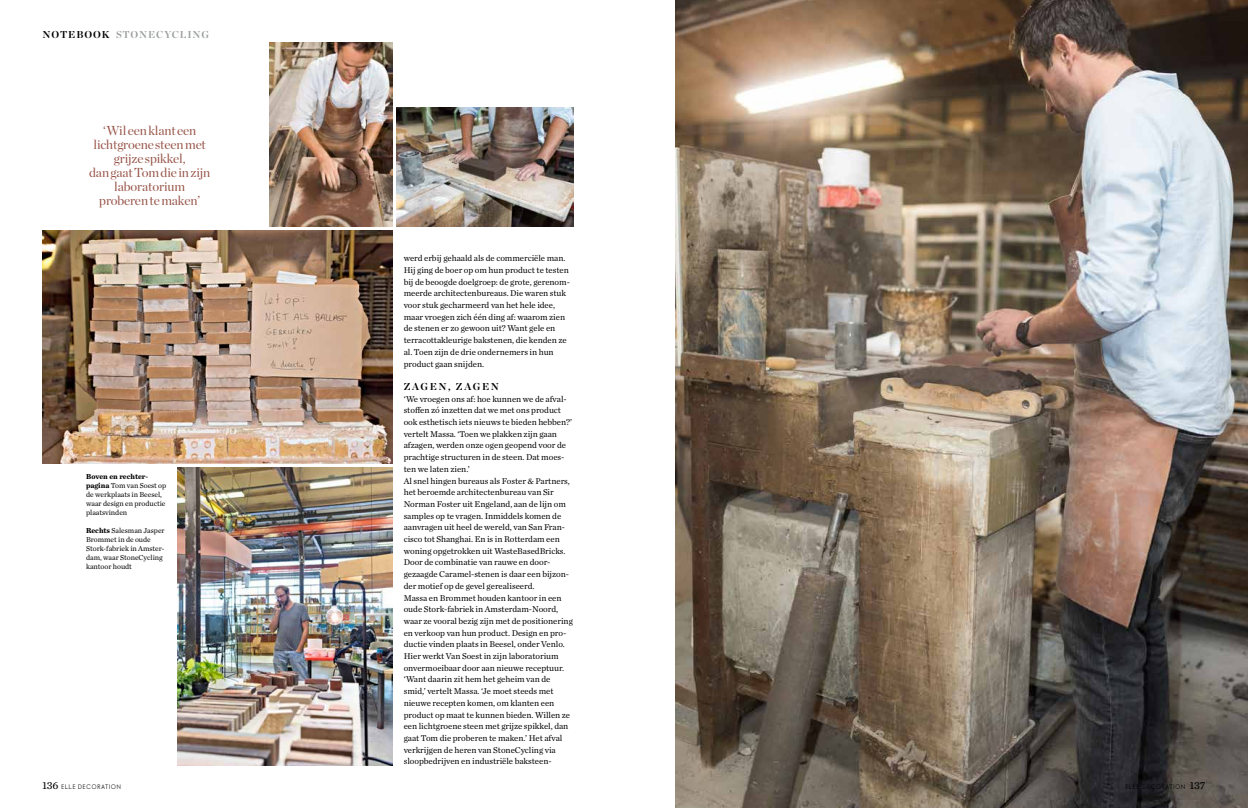
<style>
.page{position:relative;width:1248px;height:808px;background:#fff}
.page>*{position:absolute;margin:0;border:0;box-sizing:border-box;transform-origin:0 0}
.t1{font:13px/14px "Chronicle Display";letter-spacing:-.01em;color:#975347;text-align:center}
.t2{font:700 10px "Chronicle Display";letter-spacing:.09em;color:#9c9e9f}
.t3{font:700 10px "Chronicle Display";letter-spacing:.16em;color:#000}
.t4{font:8.8px/11.7px "Chronicle Text G1";letter-spacing:-.005em;color:#000}
.t5{font:7.5px/9px "Chronicle Text G1";letter-spacing:-.005em;color:#000}
.t6{font:500 6px "Elle Nova C";letter-spacing:.15em;color:#000}
.s1{color:#000}
.s2{font-weight:700}
.s3{font-family:"Chronicle Text G2";font-weight:400;font-size:11px}
</style>
<div class="page">
<img style="left:675px;top:0;width:572px;height:808px">
<img style="left:396px;top:107px;width:178px;height:119px">
<img style="left:178px;top:468px;width:214px;height:297px">
<img style="left:269px;top:43px;width:123px;height:183px">
<img style="left:43px;top:230px;width:349px;height:234px">
<p class="t2" style="left:43px;top:26px;width:168px"><span class="s1">NOTEBOOK</span> STONECYCLING</p>
<h1 class="t1" style="left:89px;top:123px;width:123px">‘Wil een klant een lichtgroene steen met grijze spikkel,<br>dan gaat Tom die in zijn laboratorium proberen te maken’</h1>
<p class="t5" style="left:86px;top:472px;width:82px"><span class="s2">Boven en rechter&shy;pagina</span> Tom van Soest op de werkplaats in Beesel, waar design en productie plaatsvinden</p>
<p class="t5" style="left:86px;top:526px;width:80px"><span class="s2">Rechts</span> Salesman Jasper<br>Brommet in de oude<br>Stork-fabriek in Amster&shy;dam, waar StoneCycling kantoor houdt</p>
<p class="t4" style="left:403px;top:252px;width:168px">werd erbij gehaald als de commerciële man.<br>Hij ging de boer op om hun product te testen bij de beoogde doelgroep: de grote, gerenom&shy;meerde architectenbureaus. Die waren stuk voor stuk gecharmeerd van het hele idee, maar vroegen zich één ding af: waarom zien de stenen er zo gewoon uit? Want gele en terracottakleurige bakstenen, die kenden ze al. Toen zijn de drie ondernemers in hun product gaan snijden.</p>
<p class="t3" style="left:403px;top:378px;width:97px">ZAGEN, ZAGEN</p>
<p class="t4" style="left:403px;top:392px;width:171px">‘We vroegen ons af: hoe kunnen we de afval&shy;stoffen zó inzetten dat we met ons product ook esthetisch iets nieuws te bieden hebben?’ vertelt Massa. ‘Toen we plakken zijn gaan afzagen, werden onze ogen geopend voor de prachtige structuren in de steen. Dat moes&shy;ten we laten zien.’<br>Al snel hingen bureaus als Foster &amp; Partners, het beroemde architectenbureau van Sir Norman Foster uit Engeland, aan de lijn om samples op te vragen. Inmiddels komen de aanvragen uit heel de wereld, van San Fran&shy;cisco tot Shanghai. En is in Rotterdam een woning opgetrokken uit WasteBasedBricks.<br>Door de combinatie van rauwe en door&shy;gezaagde Caramel-stenen is daar een bijzon&shy;der motief op de gevel gerealiseerd.<br>Massa en Brommet houden kantoor in een oude Stork-fabriek in Amsterdam-Noord, waar ze vooral bezig zijn met de positionering en verkoop van hun product. Design en pro&shy;ductie vinden plaats in Beesel, onder Venlo.<br>Hier werkt Van Soest in zijn laboratorium onvermoeibaar door aan nieuwe receptuur. ‘Want daarin zit hem het geheim van de smid,’ vertelt Massa. ‘Je moet steeds met nieuwe recepten komen, om klanten een product op maat te kunnen bieden. Willen ze een lichtgroene steen met grijze spikkel, dan gaat Tom die proberen te maken.’ Het afval verkrijgen de heren van StoneCycling via sloopbedrijven en industriële baksteen-</p>
<p class="t6" style="left:43px;top:783px;width:80px"><span class="s3">136</span> ELLE DECORATION</p>
<p class="t6" style="left:1125px;top:783px;width:81px">ELLE DECORATION <span class="s3">137</span></p>
</div>
